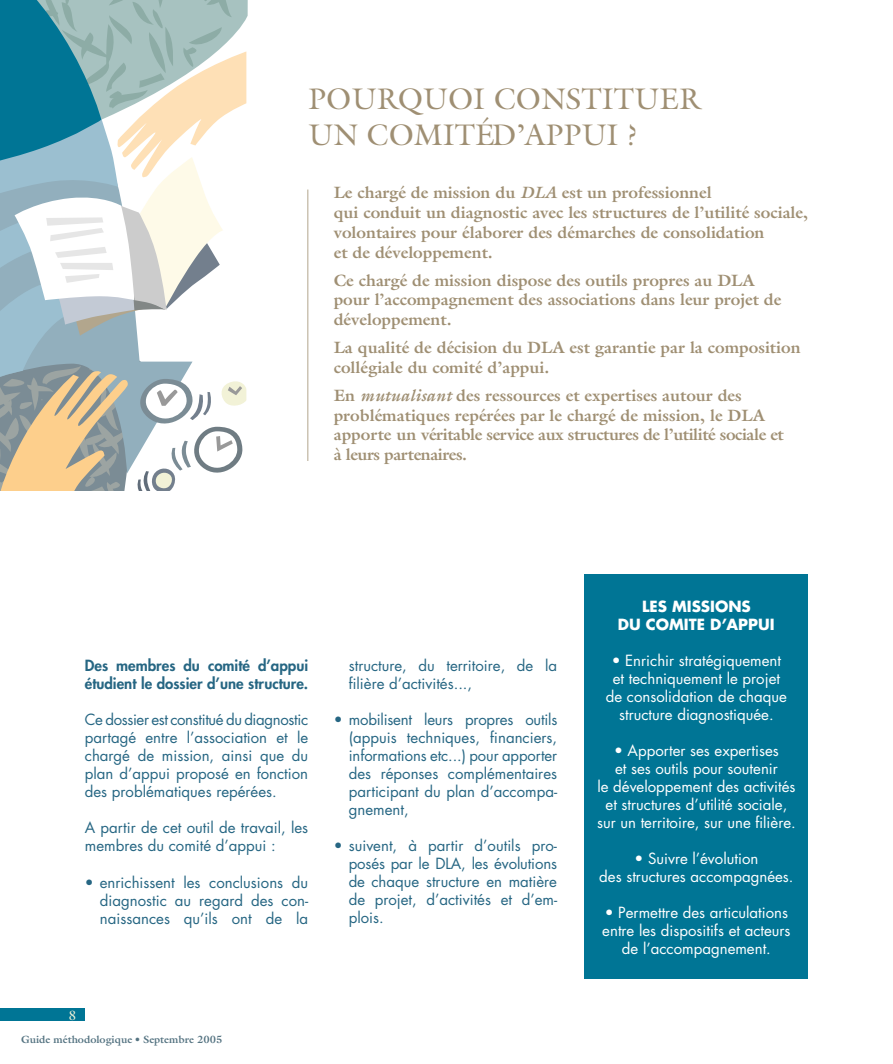
<style>
.page{position:relative;width:893px;height:1064px;background:#fff}
.page>*{position:absolute;margin:0;border:0;box-sizing:border-box;transform-origin:0 0}
.t1{font:30px/36px "Galliard";color:#9f8f73}
.t2{font:700 16.5px/19.8px "Galliard";color:#9f8f73}
.t3{font:15px/18px "Futura";color:#266683;text-align:justify}
.t4{font:15px/18px "Futura";color:#fff;text-align:center}
.t5{font:800 15px/18px "Futura";color:#266683}
.t6{font:700 15px/18px "Futura";color:#fff;text-align:center}
.t7{font:13.5px "Galliard";color:#f2f2d7}
.t8{font:700 10.5px "Galliard";color:#557482}
.s1{font-style:italic}
</style>
<div class="page">
<div style="left:584px;top:574px;width:224px;height:404px;background:#007595"></div>
<hr style="left:307px;top:189px;width:1px;height:272px;background:#b2a68d">
<div style="left:0;top:1008px;width:85px;height:13px;background:#007595"></div>
<svg style="left:0;top:0;width:248px;height:490px"></svg>
<h1 class="t1" style="left:308px;top:84px;width:393px">POURQUOI CONSTITUER<br>UN COMITÉ D’APPUI ?</h1>
<p class="t2" style="left:334px;top:184px;width:476px">Le chargé de mission du <span class="s1">DLA</span> est un professionnel<br>qui conduit un diagnostic avec les structures de l’utilité sociale, volontaires pour élaborer des démarches de consolidation<br>et de développement.</p>
<p class="t2" style="left:334px;top:272px;width:449px">Ce chargé de mission dispose des outils propres au DLA pour l’accompagnement des associations dans leur projet de développement.</p>
<p class="t2" style="left:334px;top:339px;width:468px">La qualité de décision du DLA est garantie par la composition collégiale du comité d’appui.</p>
<p class="t2" style="left:334px;top:387px;width:451px">En <span class="s1">mutualisant</span> des ressources et expertises autour des problématiques repérées par le chargé de mission, le DLA apporte un véritable service aux structures de l’utilité sociale et à leurs partenaires.</p>
<p class="t5" style="left:85px;top:658px;width:225px">Des membres du comité d’appui étudient le dossier d’une structure.</p>
<p class="t3" style="left:85px;top:712px;width:225px">Ce dossier est constitué du diagnostic partagé entre l’association et le chargé de mission, ainsi que du plan d’appui proposé en fonction des problématiques repérées.</p>
<p class="t3" style="left:85px;top:820px;width:225px">A partir de cet outil de travail, les membres du comité d’appui :</p>
<p class="t3" style="left:100px;top:874px;width:210px;text-indent:-15px">• enrichissent les conclusions du diagnostic au regard des con&shy;naissances qu’ils ont de la</p>
<p class="t3" style="left:349px;top:658px;width:210px">structure, du territoire, de la filière d’activités...,</p>
<p class="t3" style="left:349px;top:712px;width:210px;text-indent:-15px">• mobilisent leurs propres outils (appuis techniques, financiers, informations etc...) pour apporter des réponses complémentaires participant du plan d’accompa&shy;gnement,</p>
<p class="t3" style="left:349px;top:838px;width:210px;text-indent:-15px">• suivent, à partir d’outils pro&shy;posés par le DLA, les évolutions de chaque structure en matière de projet, d’activités et d’em&shy;plois.</p>
<p class="t7" style="left:69px;top:1009px;width:9px">8</p>
<p class="t8" style="left:21px;top:1034px;width:203px">Guide méthodologique • Septembre 2005</p>
<p class="t6" style="left:617px;top:598px;width:158px">LES MISSIONS<br>DU COMITE D’APPUI</p>
<p class="t4" style="left:606px;top:652px;width:183px">• Enrichir stratégiquement et techniquement le projet de consolidation de chaque structure diagnostiquée.</p>
<p class="t4" style="left:597px;top:742px;width:200px">• Apporter ses expertises<br>et ses outils pour soutenir<br>le développement des activités et structures d’utilité sociale, sur un territoire, sur une filière.</p>
<p class="t4" style="left:599px;top:850px;width:196px">• Suivre l’évolution<br>des structures accompagnées.</p>
<p class="t4" style="left:602px;top:904px;width:190px">• Permettre des articulations entre les dispositifs et acteurs de l’accompagnement.</p>
</div>
